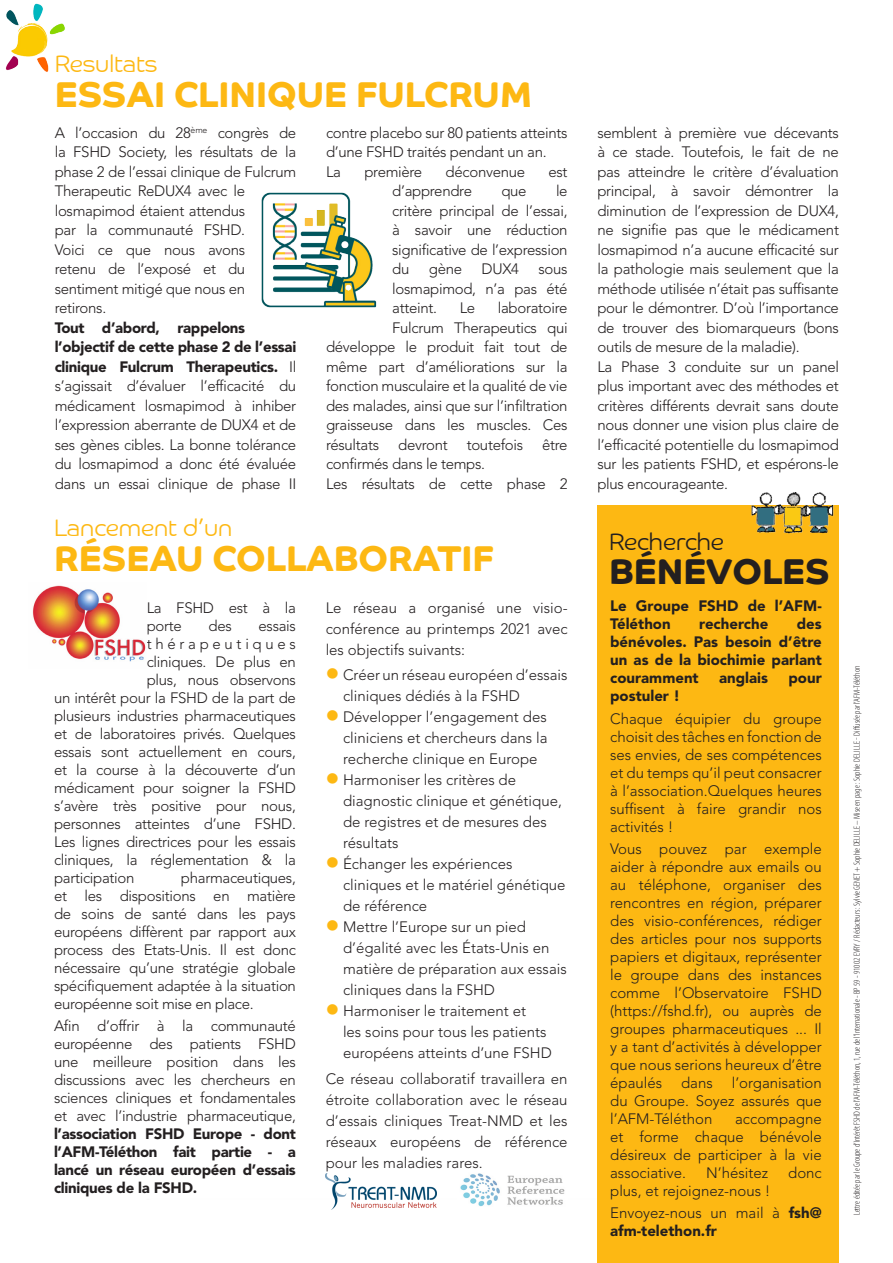
<style>
.page{position:relative;width:893px;height:1263px;background:#fff}
.page>*{position:absolute;margin:0;border:0;box-sizing:border-box;transform-origin:0 0}
.t1{font:700 36px "Co Headline";color:#fdb813}
.t2{font:700 36px "Co Headline";color:#231f20}
.t3{font:300 24px "Co Headline Corp";color:#fdb813}
.t4{font:300 24px "Co Headline Corp";color:#231f20}
.t5{font:300 15px/18px "Avenir LT Std";letter-spacing:-.02em;color:#231f20;text-align:justify}
.t6{font:300 15px/21px "Avenir LT Std";color:#231f20}
.t7{font:900 15px/18px "Avenir LT Std";color:#231f20}
.t8{font:300 15px "Avenir LT Std";letter-spacing:.245em;color:#231f20}
.t9{font:300 condensed 9px "Myriad Pro";color:#231f20}
.s1{font-weight:900}
.s2{color:#fdb813}
</style>
<div class="page">
<img style="left:5px;top:3px;width:60px;height:69px">
<div style="left:597px;top:505px;width:242px;height:758px;background:#fdb813"></div>
<img style="left:261px;top:192px;width:116px;height:116px">
<img style="left:32px;top:585px;width:114px;height:77px">
<img style="left:326px;top:1173px;width:110px;height:37px">
<img style="left:460px;top:1173px;width:105px;height:34px">
<img style="left:751px;top:492px;width:83px;height:42px">
<p class="t3" style="left:55px;top:50px;width:104px">Resultats</p>
<p class="t1" style="left:55px;top:74px;width:479px">ESSAI CLINIQUE FULCRUM</p>
<p class="t5" style="left:55px;top:123px;width:243px;line-height:19.5px;text-align:left">A l’occasion du 28<sup>ème</sup> congrès de la FSHD Society, les résultats de la phase 2 de l’essai clinique de Fulcrum<br>Therapeutic ReDUX4 avec le losmapimod étaient attendus<br>par la communauté FSHD.<br>Voici ce que nous avons<br>retenu de l’exposé et du sentiment mitigé que nous en retirons.</p>
<p class="t5" style="left:55px;top:318px;width:243px;line-height:19.5px;text-align:left"><span class="s1">Tout d’abord, rappelons l’objectif de cette phase 2 de l’essai clinique Fulcrum Therapeutics.</span> Il s’agissait d’évaluer l’efficacité du médicament losmapimod à inhiber l’expression aberrante de DUX4 et de ses gènes cibles. La bonne tolérance du losmapimod a donc été évaluée dans un essai clinique de phase II</p>
<p class="t5" style="left:326px;top:123px;width:243px;line-height:19.5px">contre placebo sur 80 patients atteints d’une FSHD traités pendant un an.</p>
<p class="t5" style="left:326px;top:163px;width:16px">La</p>
<p class="t5" style="left:364px;top:163px;width:59px">première</p>
<p class="t5" style="left:446px;top:163px;width:81px">déconvenue</p>
<p class="t5" style="left:548px;top:163px;width:21px">est</p>
<p class="t5" style="left:392px;top:182px;width:81px">d’apprendre</p>
<p class="t5" style="left:501px;top:182px;width:27px">que</p>
<p class="t5" style="left:392px;top:182px;width:177px;line-height:19.5px;text-indent:164px">le critère principal de l’essai, à savoir une réduction significative de l’expression du</p>
<p class="t5" style="left:429px;top:260px;width:35px">gène</p>
<p class="t5" style="left:482px;top:260px;width:39px">DUX4</p>
<p class="t5" style="left:392px;top:260px;width:177px;line-height:19.5px;text-indent:146px">sous losmapimod, n’a pas été atteint.</p>
<p class="t5" style="left:460px;top:299px;width:17px">Le</p>
<p class="t5" style="left:498px;top:299px;width:71px">laboratoire</p>
<p class="t5" style="left:392px;top:319px;width:177px">Fulcrum Therapeutics qui</p>
<p class="t5" style="left:326px;top:338px;width:243px">développe le produit fait tout de</p>
<p class="t5" style="left:326px;top:358px;width:243px">même part d’améliorations sur la</p>
<p class="t5" style="left:326px;top:377px;width:243px">fonction musculaire et la qualité de vie</p>
<p class="t5" style="left:326px;top:397px;width:243px">des malades, ainsi que sur l’infiltration</p>
<p class="t5" style="left:326px;top:416px;width:243px">graisseuse dans les muscles. Ces</p>
<p class="t5" style="left:326px;top:436px;width:55px">résultats</p>
<p class="t5" style="left:398px;top:436px;width:51px">devront</p>
<p class="t5" style="left:467px;top:436px;width:58px">toutefois</p>
<p class="t5" style="left:542px;top:436px;width:27px">être</p>
<p class="t5" style="left:326px;top:455px;width:161px">confirmés dans le temps.</p>
<p class="t5" style="left:326px;top:475px;width:243px">Les résultats de cette phase 2</p>
<p class="t3" style="left:54px;top:515px;width:180px">Lancement d’un</p>
<p class="t1" style="left:54px;top:538px;width:441px">RÉSEAU COLLABORATIF</p>
<p class="t5" style="left:147px;top:599px;width:151px">La FSHD est à la porte</p>
<p class="t5" style="left:209px;top:617px;width:25px">des</p>
<p class="t5" style="left:259px;top:617px;width:39px">essais</p>
<p class="t8" style="left:147px;top:635px;width:151px">thérapeutiques</p>
<p class="t5" style="left:147px;top:653px;width:151px">cliniques. De plus en</p>
<p class="t5" style="left:147px;top:671px;width:151px">plus, nous observons</p>
<p class="t5" style="left:54px;top:689px;width:243px">un intérêt pour la FSHD de la part de</p>
<p class="t5" style="left:54px;top:707px;width:243px">plusieurs industries pharmaceutiques</p>
<p class="t5" style="left:54px;top:725px;width:243px">et de laboratoires privés. Quelques</p>
<p class="t5" style="left:54px;top:743px;width:243px">essais sont actuellement en cours,</p>
<p class="t5" style="left:54px;top:761px;width:243px">et la course à la découverte d’un</p>
<p class="t5" style="left:54px;top:779px;width:243px">médicament pour soigner la FSHD</p>
<p class="t5" style="left:54px;top:797px;width:243px">s’avère très positive pour nous,</p>
<p class="t5" style="left:54px;top:815px;width:243px">personnes atteintes d’une FSHD.</p>
<p class="t5" style="left:54px;top:833px;width:243px">Les lignes directrices pour les essais</p>
<p class="t5" style="left:54px;top:851px;width:243px">cliniques, la réglementation &amp; la</p>
<p class="t5" style="left:54px;top:869px;width:82px">participation</p>
<p class="t5" style="left:54px;top:869px;width:243px;text-indent:127px">pharmaceutiques, et les dispositions en matière de soins de santé dans les pays européens diffèrent par rapport aux process des Etats-Unis. Il est donc nécessaire qu’une stratégie globale spécifiquement adaptée à la situation européenne soit mise en place.</p>
<p class="t5" style="left:54px;top:1017px;width:243px">Afin d’offrir à la communauté européenne des patients FSHD une meilleure position dans les discussions avec les chercheurs en sciences cliniques et fondamentales et avec l’industrie pharmaceutique, <span class="s1">l’association FSHD Europe - dont l’AFM-Téléthon fait partie - a lancé un réseau européen d’essais cliniques de la FSHD.</span></p>
<p class="t5" style="left:326px;top:597px;width:243px;line-height:21px">Le réseau a organisé une visio&shy;conférence au printemps 2021 avec les objectifs suivants:</p>
<p class="t6" style="left:343px;top:665px;width:226px;text-indent:-17px"><span class="s2">●</span> Créer un réseau européen d’essais cliniques dédiés à la FSHD</p>
<p class="t5" style="left:343px;top:707px;width:206px;line-height:21px;text-indent:-17px"><span class="s2">●</span> Développer l’engagement des cliniciens et chercheurs dans la recherche clinique en Europe</p>
<p class="t6" style="left:343px;top:770px;width:220px;text-indent:-17px"><span class="s2">●</span> Harmoniser les critères de diagnostic clinique et génétique, de registres et de mesures des résultats</p>
<p class="t6" style="left:343px;top:854px;width:224px;text-indent:-17px"><span class="s2">●</span> Échanger les expériences cliniques et le matériel génétique de référence</p>
<p class="t6" style="left:343px;top:917px;width:225px;text-indent:-17px"><span class="s2">●</span> Mettre l’Europe sur un pied d’égalité avec les États-Unis en matière de préparation aux essais cliniques dans la FSHD</p>
<p class="t6" style="left:343px;top:1001px;width:210px;text-indent:-17px"><span class="s2">●</span> Harmoniser le traitement et<br>les soins pour tous les patients européens atteints d’une FSHD</p>
<p class="t5" style="left:326px;top:1068px;width:243px;line-height:21px">Ce réseau collaboratif travaillera en étroite collaboration avec le réseau d’essais cliniques Treat-NMD et les réseaux européens de référence pour les maladies rares.</p>
<p class="t5" style="left:597px;top:123px;width:243px;line-height:19.5px">semblent à première vue décevants à ce stade. Toutefois, le fait de ne pas atteindre le critère d’évaluation principal, à savoir démontrer la diminution de l’expression de DUX4, ne signifie pas que le médicament losmapimod n’a aucune efficacité sur la pathologie mais seulement que la méthode utilisée n’était pas suffisante pour le démontrer. D’où l’importance de trouver des biomarqueurs (bons outils de mesure de la maladie).</p>
<p class="t5" style="left:597px;top:357px;width:243px;line-height:19.5px">La Phase 3 conduite sur un panel plus important avec des méthodes et critères différents devrait sans doute nous donner une vision plus claire de l’efficacité potentielle du losmapimod sur les patients FSHD, et espérons-le plus encourageante.</p>
<p class="t4" style="left:609px;top:528px;width:116px">Recherche</p>
<p class="t2" style="left:609px;top:551px;width:222px">BÉNÉVOLES</p>
<p class="t7" style="left:610px;top:597px;width:213px">Le Groupe FSHD de l’AFM-<br>Téléthon</p>
<p class="t7" style="left:610px;top:615px;width:213px;text-align:justify;text-indent:187px">des bénévoles. Pas besoin d’être un as de la biochimie parlant couramment</p>
<p class="t7" style="left:699px;top:615px;width:71px">recherche</p>
<p class="t7" style="left:719px;top:669px;width:50px">anglais</p>
<p class="t7" style="left:788px;top:669px;width:35px">pour</p>
<p class="t7" style="left:610px;top:687px;width:71px">postuler !</p>
<p class="t5" style="left:610px;top:709px;width:213px">Chaque équipier du groupe choisit des tâches en fonction de ses envies, de ses compétences et du temps qu’il peut consacrer à l’association.Quelques heures suffisent à faire grandir nos activités !</p>
<p class="t5" style="left:610px;top:840px;width:213px">Vous pouvez par exemple aider à répondre aux emails ou au téléphone, organiser des rencontres en région, préparer des visio-conférences, rédiger des articles pour nos supports papiers et digitaux, représenter le groupe dans des instances comme l’Observatoire FSHD (https://fshd.fr), ou auprès de groupes pharmaceutiques ... Il y a tant d’activités à développer que nous serions heureux d’être épaulés</p>
<p class="t5" style="left:610px;top:1074px;width:213px;text-indent:122px">l’organisation du Groupe. Soyez assurés que l’AFM-Téléthon</p>
<p class="t5" style="left:681px;top:1074px;width:33px">dans</p>
<p class="t5" style="left:610px;top:1110px;width:213px;text-indent:125px">accompagne et forme chaque bénévole désireux de participer à la vie associative.</p>
<p class="t6" style="left:706px;top:1162px;width:63px">N’hésitez</p>
<p class="t5" style="left:788px;top:1164px;width:35px">donc</p>
<p class="t6" style="left:610px;top:1180px;width:162px">plus, et rejoignez-nous !</p>
<p class="t6" style="left:610px;top:1204px;width:213px;line-height:18px">Envoyez-nous un mail à <span class="s1">fsh@ afm-telethon.fr</span></p>
<p class="t9" style="left:852px;top:1215px;width:551px;rotate:-90deg">Lettre éditée par le Groupe d’Intérêt FSHD de l’AFM-Téléthon, 1, rue de l’Internationale - BP 59 - 91002 EVRY / Rédacteurs : Sylvie GENET + Sophie DELILLE – Mise en page : Sophie DELILLE - Diffusée par l’AFM-Téléthon</p>
</div>
